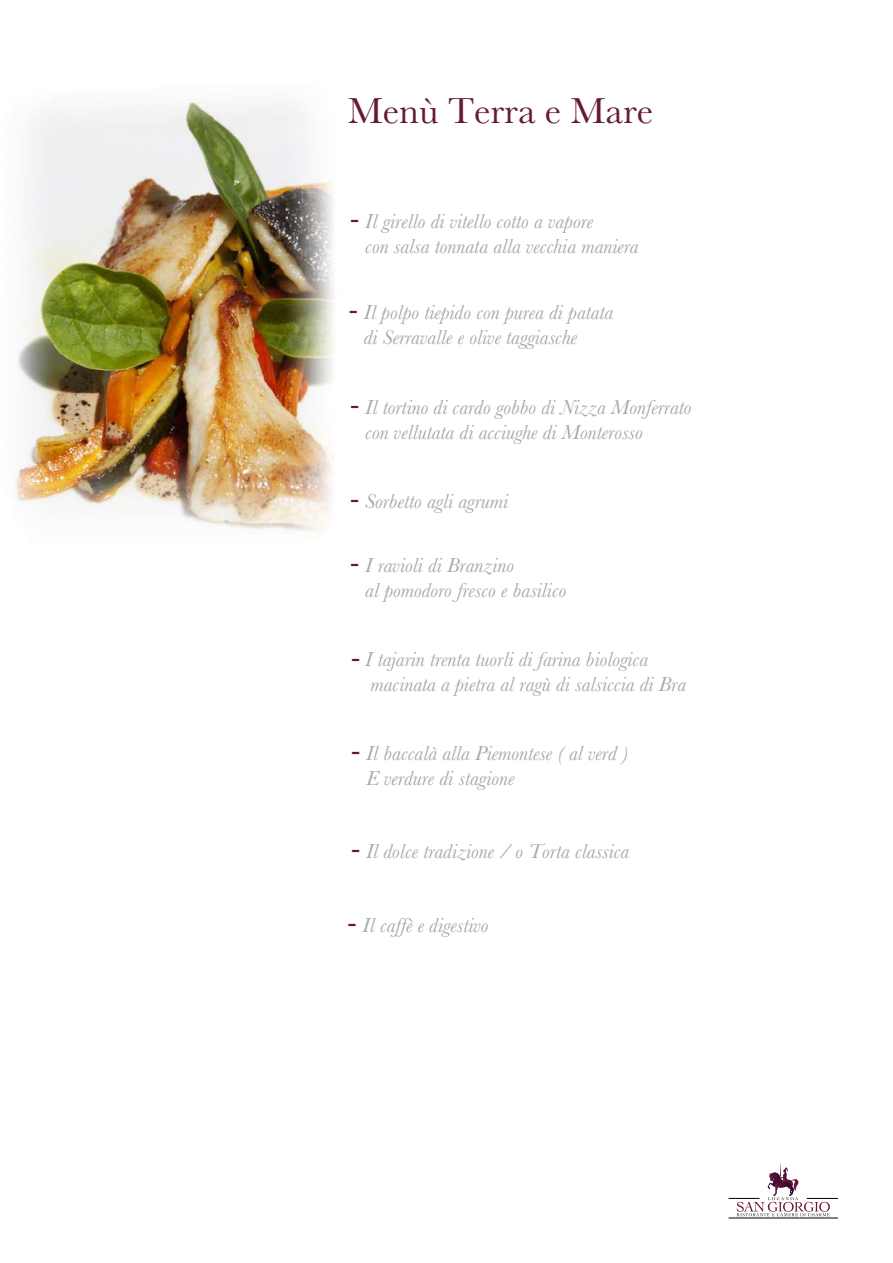
<style>
.page{position:relative;width:893px;height:1263px;background:#fff}
.page>*{position:absolute;margin:0;border:0;box-sizing:border-box;transform-origin:0 0}
.t1{font:37.5px "Baskerville";color:#651937}
.t2{font:29.85px "Baskerville";color:#651937}
.t3{font:italic 21px/25.2px "Baskerville";color:#a8a8a8}
.s1{font-style:normal;font-size:29.85px;color:#651937}
</style>
<div class="page">
<img style="left:15px;top:100px;width:319px;height:434px">
<svg style="left:737px;top:1162px;width:93px;height:54px"></svg>
<hr style="left:729px;top:1198px;width:31px;height:1px;background:#000">
<hr style="left:729px;top:1218px;width:109px;height:1px;background:#000">
<hr style="left:807px;top:1198px;width:31px;height:1px;background:#000">
<h1 class="t1" style="left:348px;top:87px;width:307px">Menù Terra e Mare</h1>
<p class="t3" style="left:365px;top:208px;width:275px">Il girello di vitello cotto a vapore<br>con salsa tonnata alla vecchia maniera</p>
<h2 class="t2" style="left:350px;top:198px;width:11px">-</h2>
<p class="t3" style="left:364px;top:299px;width:251px">Il polpo tiepido con purea di patata di Serravalle e olive taggiasche</p>
<h2 class="t2" style="left:349px;top:289px;width:11px">-</h2>
<p class="t3" style="left:365px;top:395px;width:328px">Il tortino di cardo gobbo di Nizza Monferrato con vellutata di acciughe di Monterosso</p>
<h2 class="t2" style="left:350px;top:385px;width:11px">-</h2>
<p class="t3" style="left:350px;top:488px;width:159px"><span class="s1">-</span> Sorbetto agli agrumi</p>
<p class="t3" style="left:365px;top:553px;width:203px">I ravioli di Branzino<br>al pomodoro fresco e basilico</p>
<h2 class="t2" style="left:350px;top:542px;width:11px">-</h2>
<p class="t3" style="left:365px;top:646px;width:322px">I tajarin trenta tuorli di farina biologica macinata a pietra al ragù di salsiccia di Bra</p>
<h2 class="t2" style="left:351px;top:637px;width:11px">-</h2>
<p class="t3" style="left:366px;top:740px;width:264px">Il baccalà alla Piemontese ( al verd )<br>E verdure di stagione</p>
<h2 class="t2" style="left:351px;top:730px;width:11px">-</h2>
<p class="t3" style="left:351px;top:838px;width:280px"><span class="s1">-</span> Il dolce tradizione / o Torta classica</p>
<p class="t3" style="left:347px;top:912px;width:143px"><span class="s1">-</span> Il caffè e digestivo</p>
</div>
